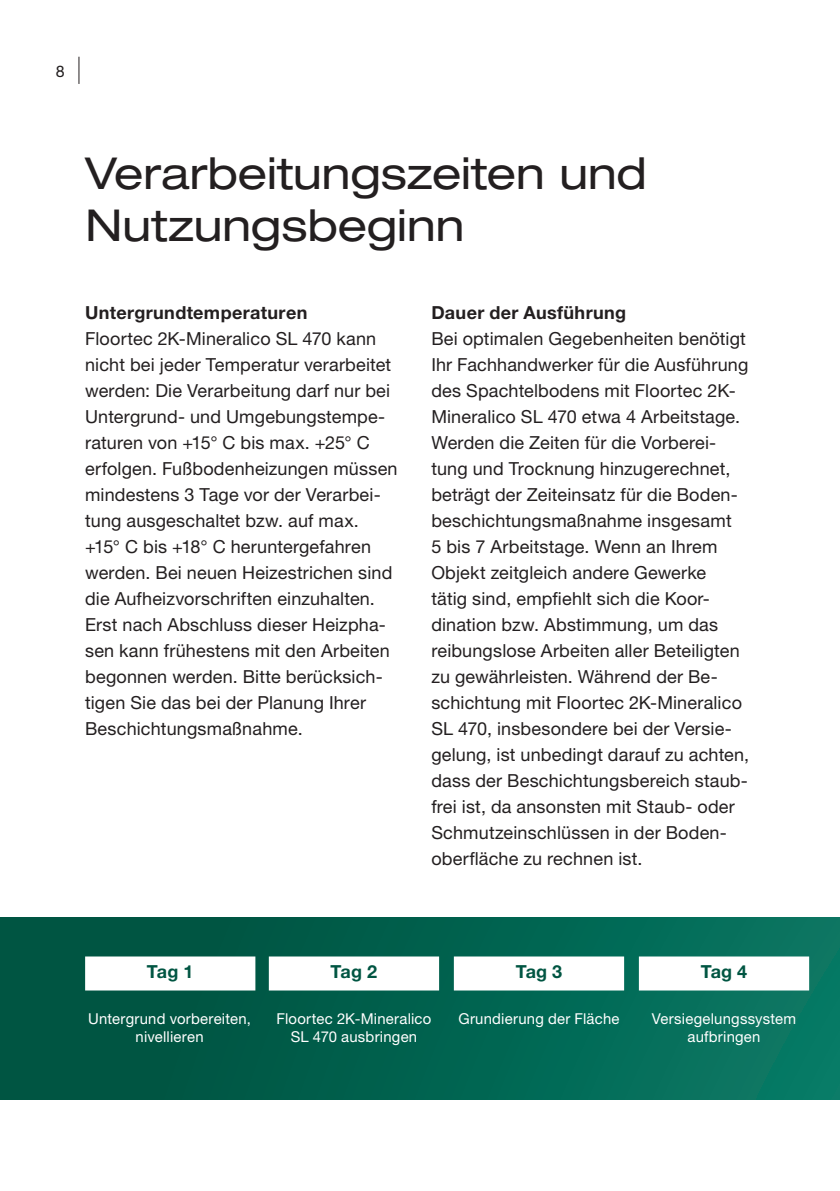
<style>
.page{position:relative;width:840px;height:1191px;background:#fff}
.page>*{position:absolute;margin:0;border:0;box-sizing:border-box;transform-origin:0 0}
.t1{font:expanded 44px/52px "Helvetica Neue LT Pro";color:#231f20}
.t2{font:18px/26px "Helvetica Neue LT Pro";letter-spacing:.01em;color:#231f20}
.t3{font:700 18px "Helvetica Neue LT Pro";letter-spacing:.02em;color:#231f20}
.t4{font:700 18px "Helvetica Neue LT Pro";letter-spacing:-.02em;color:#005542}
.t5{font:16px "Helvetica Neue LT Pro";color:#231f20}
.t6{font:15px/18px "Helvetica Neue LT Pro";letter-spacing:.015em;color:#fff;text-align:center}
</style>
<div class="page">
<svg style="left:78px;top:57px;width:1px;height:27px"></svg>
<div style="left:0;top:917px;width:839px;height:182px;background:linear-gradient(to right,#004e3c,#077763)"></div>
<div style="left:85px;top:956px;width:170px;height:34px;background:#fff"></div>
<div style="left:269px;top:956px;width:170px;height:34px;background:#fff"></div>
<div style="left:453px;top:956px;width:170px;height:34px;background:#fff"></div>
<div style="left:638px;top:956px;width:170px;height:34px;background:#fff"></div>
<p class="t5" style="left:56px;top:61px;width:10px">8</p>
<h1 class="t1" style="left:85px;top:147px;width:563px">Verarbeitungszeiten und<br>Nutzungsbeginn</h1>
<p class="t3" style="left:85px;top:301px;width:224px">Untergrundtemperaturen</p>
<p class="t2" style="left:85px;top:325px;width:314px">Floortec 2K-Mineralico SL 470 kann nicht bei jeder Temperatur verarbeitet werden: Die Verarbeitung darf nur bei Untergrund- und Umgebungstempe&shy;raturen von +15° C bis max. +25° C erfolgen. Fußbodenheizungen müssen mindestens 3 Tage vor der Verarbei&shy;tung ausgeschaltet bzw. auf max. +15° C bis +18° C heruntergefahren werden. Bei neuen Heizestrichen sind die Aufheizvorschriften einzuhalten.<br>Erst nach Abschluss dieser Heizpha&shy;sen kann frühestens mit den Arbeiten begonnen werden. Bitte berücksich&shy;tigen Sie das bei der Planung Ihrer Beschichtungsmaßnahme.</p>
<p class="t3" style="left:431px;top:301px;width:196px">Dauer der Ausführung</p>
<p class="t2" style="left:431px;top:325px;width:319px">Bei optimalen Gegebenheiten benötigt Ihr Fachhandwerker für die Ausführung des Spachtelbodens mit Floortec 2K-Mineralico SL 470 etwa 4 Arbeitstage.<br>Werden die Zeiten für die Vorberei&shy;tung und Trocknung hinzugerechnet, beträgt der Zeiteinsatz für die Boden&shy;beschichtungsmaßnahme insgesamt<br>5 bis 7 Arbeitstage. Wenn an Ihrem Objekt zeitgleich andere Gewerke<br>tätig sind, empfiehlt sich die Koor&shy;dination bzw. Abstimmung, um das reibungslose Arbeiten aller Beteiligten zu gewährleisten. Während der Be&shy;schichtung mit Floortec 2K-Mineralico SL 470, insbesondere bei der Versie&shy;gelung, ist unbedingt darauf zu achten, dass der Beschichtungsbereich staub&shy;frei ist, da ansonsten mit Staub- oder Schmutzeinschlüssen in der Boden&shy;oberfläche zu rechnen ist.</p>
<p class="t4" style="left:147px;top:960px;width:48px">Tag 1</p>
<p class="t4" style="left:330px;top:960px;width:48px">Tag 2</p>
<p class="t4" style="left:515px;top:960px;width:48px">Tag 3</p>
<p class="t4" style="left:700px;top:960px;width:48px">Tag 4</p>
<p class="t6" style="left:88px;top:1009px;width:164px">Untergrund vorbereiten, nivellieren</p>
<p class="t6" style="left:276px;top:1009px;width:156px">Floortec 2K-Mineralico<br>SL 470 ausbringen</p>
<p class="t6" style="left:458px;top:1009px;width:162px">Grundierung der Fläche</p>
<p class="t6" style="left:651px;top:1009px;width:146px">Versiegelungssystem aufbringen</p>
</div>
